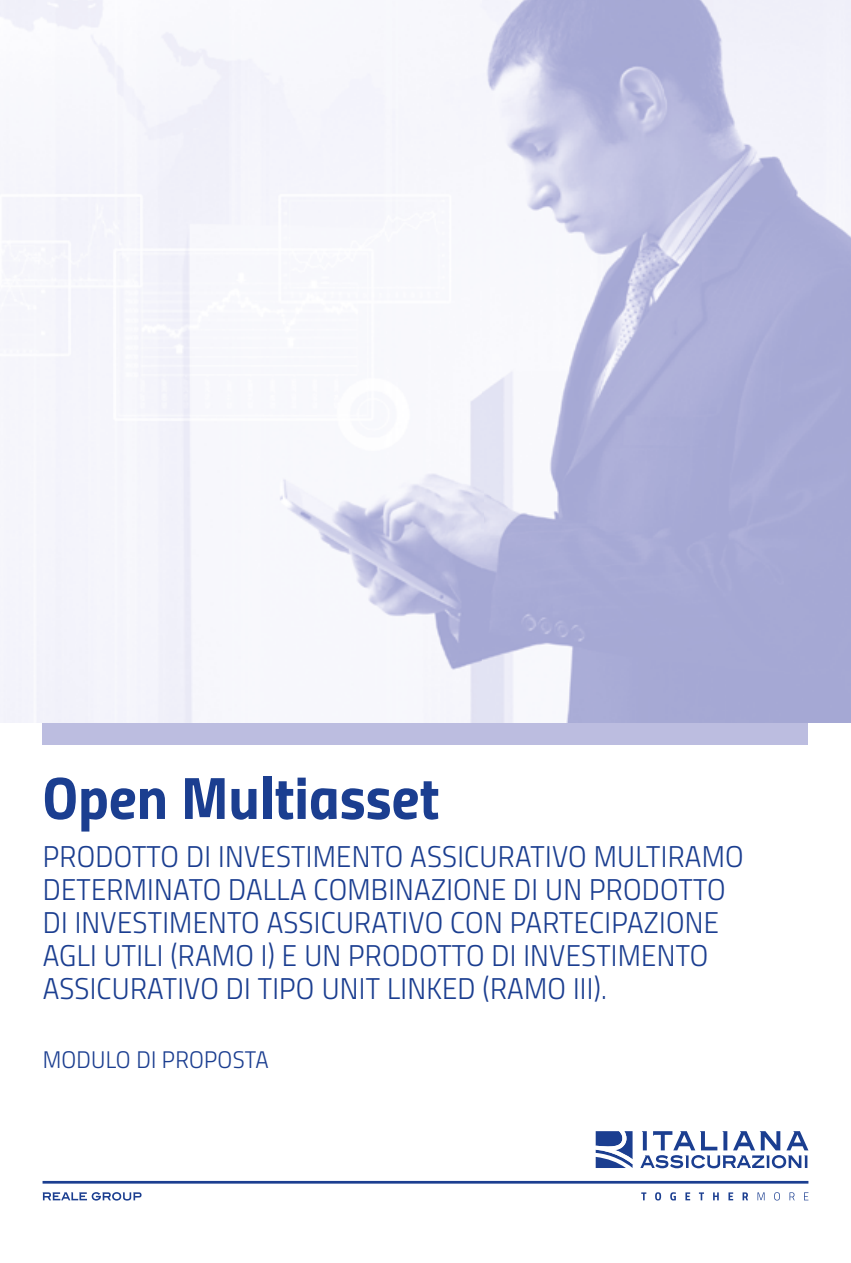
<style>
.page{position:relative;width:851px;height:1263px;background:#fff}
.page>*{position:absolute;margin:0;border:0;box-sizing:border-box;transform-origin:0 0}
.t1{font:60px "Titillium Bold Upright";color:#1b3e90}
.t2{font:30px/33px "Titillium Light Upright";letter-spacing:.01em;color:#1b3e90}
.t3{font:24px "Titillium Light Upright";letter-spacing:.01em;color:#1b3e90}
</style>
<div class="page">
<div style="left:43px;top:723px;width:765px;height:21px;background:#bcbde0"></div>
<img style="left:0;top:0;width:850px;height:723px">
<hr style="left:43px;top:1181px;width:765px;height:2px;background:#1b3e90">
<svg style="left:595px;top:1131px;width:37px;height:37px"></svg>
<svg style="left:640px;top:1131px;width:168px;height:37px"></svg>
<svg style="left:43px;top:1192px;width:98px;height:8px"></svg>
<svg style="left:641px;top:1192px;width:167px;height:8px"></svg>
<p class="t1" style="left:43px;top:751px;width:398px">Open Multiasset</p>
<p class="t2" style="left:43px;top:838px;width:702px">PRODOTTO DI INVESTIMENTO ASSICURATIVO MULTIRAMO DETERMINATO DALLA COMBINAZIONE DI UN PRODOTTO DI INVESTIMENTO ASSICURATIVO CON PARTECIPAZIONE AGLI UTILI (RAMO I) E UN PRODOTTO DI INVESTIMENTO ASSICURATIVO DI TIPO UNIT LINKED (RAMO III).</p>
<p class="t3" style="left:43px;top:1042px;width:227px">MODULO DI PROPOSTA</p>
</div>
